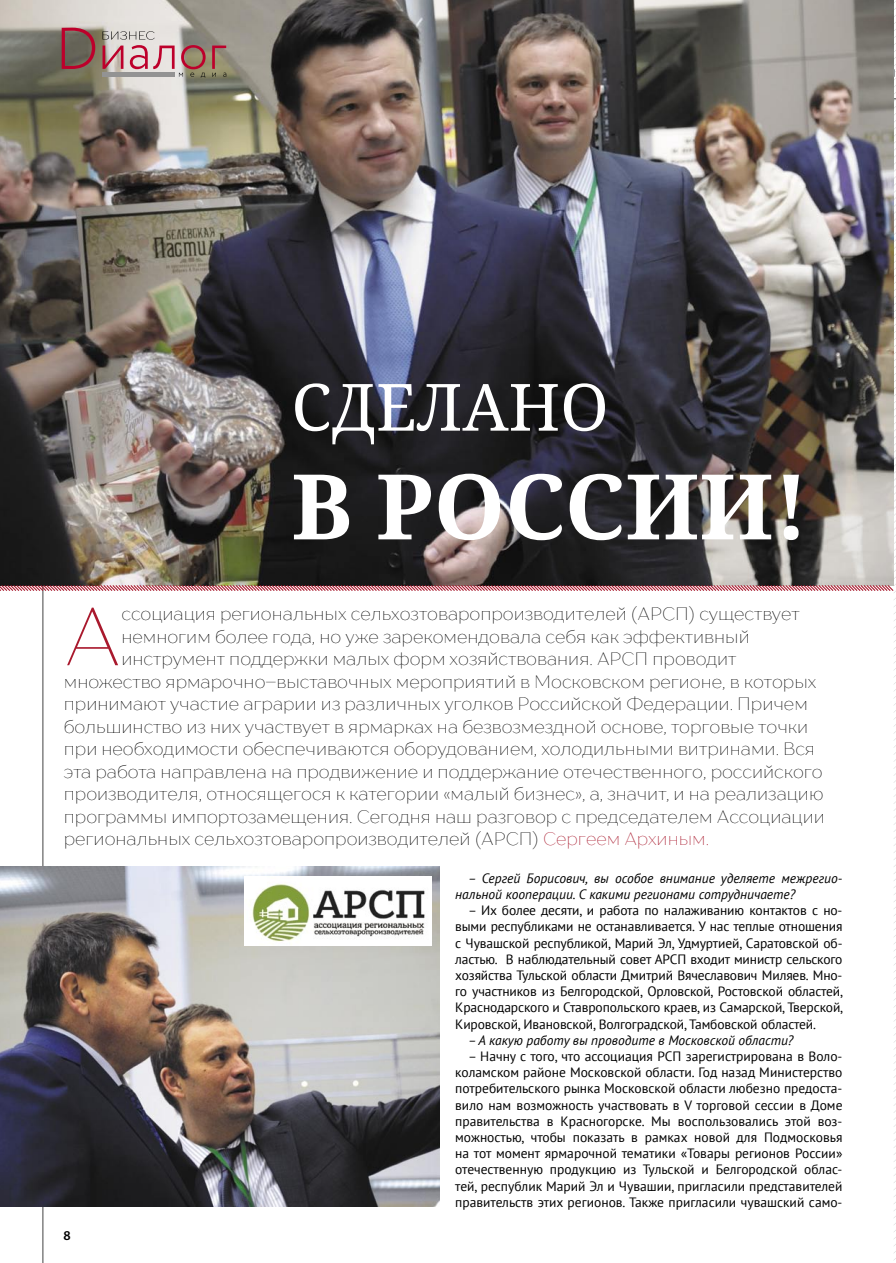
<style>
.page{position:relative;width:896px;height:1263px;background:#fff}
.page>*{position:absolute;margin:0;border:0;box-sizing:border-box;transform-origin:0 0}
.t1{font:700 90.6px "Droid Serif";color:#fff}
.t2{font:82.35px "Drugs";color:#a9192d}
.t3{font:65.25px "Droid Serif";color:#fff}
.t4{font:18px "Drugs";color:#000}
.t5{font:13.5px/16.2px "PT Sans";letter-spacing:-.01em;color:#000;text-align:justify}
.t6{font:italic 13.5px/16.2px "PT Sans";color:#000}
.t7{font:600 13.5px "Myriad Pro";color:#000}
.s1{color:#a9192d}
</style>
<div class="page">
<img style="left:0;top:0;width:896px;height:1263px">
<img style="left:0;top:866px;width:439px;height:341px">
<img style="left:244px;top:876px;width:188px;height:70px">
<h3 class="t3" style="left:291px;top:367px;width:319px">СДЕЛАНО</h3>
<h1 class="t1" style="left:291px;top:451px;width:518px">В РОССИИ!</h1>
<h2 class="t2" style="left:64px;top:584px;width:59px">А</h2>
<h3 class="t4" style="left:121px;top:602px;width:679px">ссоциация региональных cельхозтоваропроизводителей (АРСП) существует</h3>
<h3 class="t4" style="left:121px;top:625px;width:629px">немногим более года, но уже зарекомендовала себя как эффективный</h3>
<h3 class="t4" style="left:121px;top:647px;width:616px">инструмент поддержки малых форм хозяйствования. АРСП проводит</h3>
<h3 class="t4" style="left:64px;top:670px;width:754px">множество ярмарочно–выставочных мероприятий в Московском регионе, в которых</h3>
<h3 class="t4" style="left:64px;top:692px;width:745px">принимают участие аграрии из различных уголков Российской Федерации. Причем</h3>
<h3 class="t4" style="left:64px;top:715px;width:746px">большинство из них участвует в ярмарках на безвозмездной основе, торговые точки</h3>
<h3 class="t4" style="left:64px;top:737px;width:752px">при необходимости обеспечиваются оборудованием, холодильными витринами. Вся</h3>
<h3 class="t4" style="left:64px;top:760px;width:760px">эта работа направлена на продвижение и поддержание отечественного, российского</h3>
<h3 class="t4" style="left:64px;top:782px;width:761px">производителя, относящегося к категории «малый бизнес», а, значит, и на реализацию</h3>
<h3 class="t4" style="left:64px;top:805px;width:762px">программы импортозамещения. Сегодня наш разговор с председателем Ассоциации</h3>
<h3 class="t4" style="left:64px;top:827px;width:646px">региональных сельхозтоваропроизводителей (АРСП) <span class="s1">Сергеем Архиным.</span></h3>
<p class="t6" style="left:455px;top:869px;width:388px;text-indent:13px">– Сергей Борисович, вы особое внимание уделяете межрегио&shy;нальной кооперации. С какими регионами сотрудничаете?</p>
<p class="t5" style="left:455px;top:902px;width:389px;text-indent:13px">– Их более десяти, и работа по налаживанию контактов с но&shy;выми республиками не останавливается. У нас теплые отношения с Чувашской республикой, Марий Эл, Удмуртией, Саратовской об&shy;ластью. В наблюдательный совет АРСП входит министр сельского хозяйства Тульской области Дмитрий Вячеславович Миляев. Мно&shy;го участников из Белгородской, Орловской, Ростовской областей, Краснодарского и Ставропольского краев, из Самарской, Тверской, Кировской, Ивановской, Волгоградской, Тамбовской областей.</p>
<p class="t6" style="left:468px;top:1031px;width:327px">– А какую работу вы проводите в Московской области?</p>
<p class="t5" style="left:455px;top:1048px;width:389px;text-indent:13px">– Начну с того, что ассоциация РСП зарегистрирована в Воло&shy;коламском районе Московской области. Год назад Министерство потребительского рынка Московской области любезно предоста&shy;вило нам возможность участвовать в V торговой сессии в Доме правительства в Красногорске. Мы воспользовались этой воз&shy;можностью, чтобы показать в рамках новой для Подмосковья на тот момент ярмарочной тематики «Товары регионов России» отечественную продукцию из Тульской и Белгородской облас&shy;тей, республик Марий Эл и Чувашии, пригласили представителей правительств этих регионов. Также пригласили чувашский само-</p>
<p class="t7" style="left:63px;top:1227px;width:9px">8</p>
</div>
